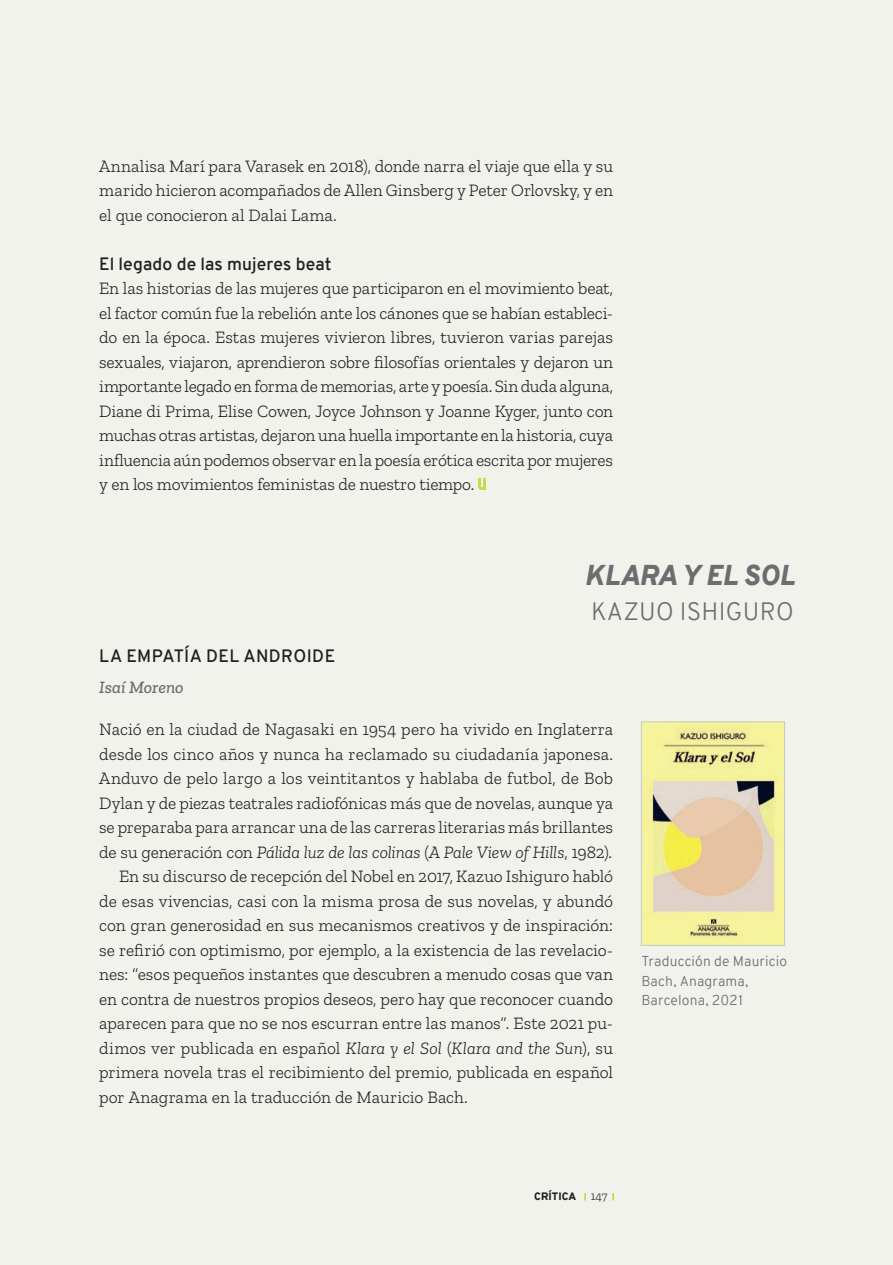
<style>
.page{position:relative;width:893px;height:1265px;background:#f2f2ed}
.page>*{position:absolute;margin:0;border:0;box-sizing:border-box;transform-origin:0 0}
.Reseña_título_genera{font:italic 900 28px "Overpass";letter-spacing:.01em;color:#6c6d70}
.Reseña_subtítulo_gen{font:300 24.5px "Overpass";letter-spacing:.01em;color:#6c6d70}
.Cuerpo_de_texto_prim{font:300 17.5px/24.5px "Zilla Slab";letter-spacing:-.01em;color:#231f20;text-align:justify}
.Cuerpo_del_texto{font:300 17.5px/24.5px "Zilla Slab";letter-spacing:-.005em;color:#231f20;text-align:justify}
.Reseña_subtítulo{font:600 17.5px "Overpass";letter-spacing:.01em;color:#231f20}
.Reseña_autor{font:italic 500 17.5px "Zilla Slab";color:#6c6d70}
.Reseña_ficha_pág__iz{font:300 14px/19.2px "Overpass";letter-spacing:.01em;color:#6c6d70}
.t1{font:900 10.5px "Overpass";letter-spacing:.01em;color:#231f20}
.s1{font-style:italic}
.s2{font-family:"Zilla Slab";font-weight:300;font-size:12.25px}
</style>
<div class="page">
<svg style="left:584px;top:1193px;width:2px;height:7px"></svg>
<svg style="left:612px;top:1193px;width:2px;height:7px"></svg>
<svg style="left:478px;top:478px;width:8px;height:12px"></svg>
<img style="left:643px;top:724px;width:140px;height:220px">
<div style="left:641px;top:722px;width:144px;height:224px;border:1px solid #c7c8ca"></div>
<p class="Cuerpo_del_texto" style="left:99px;top:154px;width:515px">Annalisa Marí para Varasek en 2018), donde narra el viaje que ella y su marido hicieron acompañados de Allen Ginsberg y Peter Orlovsky, y en el que conocieron al Dalai Lama.</p>
<p class="Reseña_subtítulo" style="left:99px;top:251px;width:234px">El legado de las mujeres beat</p>
<p class="Cuerpo_de_texto_prim" style="left:99px;top:276px;width:515px">En las historias de las mujeres que participaron en el movimiento beat, el factor común fue la rebelión ante los cánones que se habían estableci&shy;do en la época. Estas mujeres vivieron libres, tuvieron varias parejas sexuales, viajaron, aprendieron sobre filosofías orientales y dejaron un importante legado en forma de memorias, arte y poesía. Sin duda alguna, Diane di Prima, Elise Cowen, Joyce Johnson y Joanne Kyger, junto con muchas otras artistas, dejaron una huella importante en la historia, cuya influencia aún podemos observar en la poesía erótica escrita por mujeres y en los movimientos feministas de nuestro tiempo.</p>
<p class="Reseña_título_genera" style="left:585px;top:555px;width:211px">KLARA Y EL SOL</p>
<p class="Reseña_subtítulo_gen" style="left:591px;top:593px;width:204px">KAZUO ISHIGURO</p>
<p class="Reseña_subtítulo" style="left:99px;top:643px;width:237px">LA EMPATÍA DEL ANDROIDE</p>
<p class="Reseña_autor" style="left:99px;top:677px;width:86px">Isaí Moreno</p>
<p class="Cuerpo_de_texto_prim" style="left:99px;top:717px;width:515px">Nació en la ciudad de Nagasaki en 1954 pero ha vivido en Inglaterra desde los cinco años y nunca ha reclamado su ciudadanía japonesa.<br>Anduvo de pelo largo a los veintitantos y hablaba de futbol, de Bob Dylan y de piezas teatrales radiofónicas más que de novelas, aunque ya se preparaba para arrancar una de las carreras literarias más brillantes de su generación con <span class="s1">Pálida luz de las colinas</span> (<span class="s1">A Pale View of Hills</span>, 1982).</p>
<p class="Cuerpo_del_texto" style="left:99px;top:864px;width:515px;text-indent:20px">En su discurso de recepción del Nobel en 2017, Kazuo Ishiguro habló de esas vivencias, casi con la misma prosa de sus novelas, y abundó con gran generosidad en sus mecanismos creativos y de inspiración: se refirió con optimismo, por ejemplo, a la existencia de las revelacio&shy;nes: “esos pequeños instantes que descubren a menudo cosas que van en contra de nuestros propios deseos, pero hay que reconocer cuando aparecen para que no se nos escurran entre las manos”. Este 2021 pu&shy;dimos ver publicada en español <span class="s1">Klara y el Sol</span> (<span class="s1">Klara and the Sun</span>), su primera novela tras el recibimiento del premio, publicada en español por Anagrama en la traducción de Mauricio Bach.</p>
<p class="Reseña_ficha_pág__iz" style="left:641px;top:952px;width:147px">Traducción de Mauricio<br>Bach, Anagrama,<br>Barcelona, 2021</p>
<p class="t1" style="left:534px;top:1189px;width:75px">CRÍTICA <span class="s2">147</span></p>
</div>
